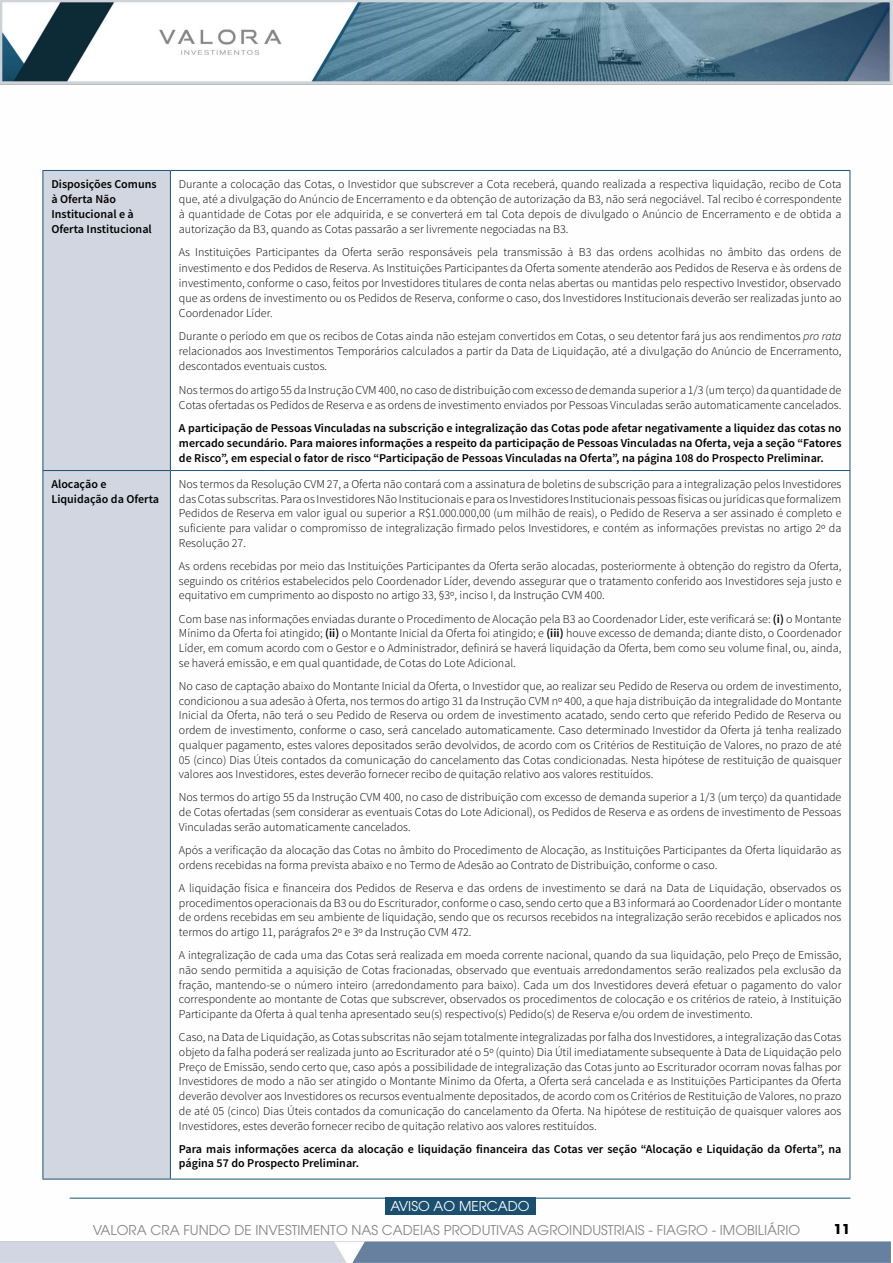
<style>
.page{position:relative;width:893px;height:1263px;background:#fff}
.page>*{position:absolute;margin:0;border:0;box-sizing:border-box;transform-origin:0 0}
.t1{font:13.5px "ITC Avant Garde Pro";color:#878787}
.t2{font:13.5px "ITC Avant Garde Pro";color:#fff}
.t3{font:700 13.5px "ITC Avant Garde Pro";color:#000}
.t4{font:300 12px/14.7px "Source Sans Pro";color:#000;text-align:justify}
.t5{font:600 12px/15px "Source Sans Pro";color:#000}
.s1{font-style:italic}
.s2{font-weight:600}
</style>
<div class="page">
<img style="left:0;top:0;width:893px;height:1263px">
<div style="left:44px;top:171px;width:126px;height:1008px;background:#d2d6e0"></div>
<hr style="left:43px;top:170px;width:127px;height:1px;background:#1a5574">
<hr style="left:43px;top:171px;width:1px;height:299px;background:#1a5574">
<hr style="left:170px;top:170px;width:680px;height:1px;background:#1a5574">
<hr style="left:170px;top:171px;width:1px;height:299px;background:#1a5574">
<hr style="left:850px;top:171px;width:1px;height:299px;background:#1a5574">
<hr style="left:43px;top:470px;width:127px;height:1px;background:#1a5574">
<hr style="left:43px;top:471px;width:1px;height:708px;background:#1a5574">
<hr style="left:170px;top:470px;width:680px;height:1px;background:#1a5574">
<hr style="left:170px;top:471px;width:1px;height:708px;background:#1a5574">
<hr style="left:850px;top:471px;width:1px;height:708px;background:#1a5574">
<hr style="left:43px;top:1179px;width:127px;height:1px;background:#1a5574">
<hr style="left:170px;top:1179px;width:680px;height:1px;background:#1a5574">
<p class="t5" style="left:51px;top:177px;width:107px">Disposições Comuns à Oferta Não<br>Institucional e à<br>Oferta Institucional</p>
<p class="t4" style="left:179px;top:177px;width:664px">Durante a colocação das Cotas, o Investidor que subscrever a Cota receberá, quando realizada a respectiva liquidação, recibo de Cota que, até a divulgação do Anúncio de Encerramento e da obtenção de autorização da B3, não será negociável. Tal recibo é correspondente à quantidade de Cotas por ele adquirida, e se converterá em tal Cota depois de divulgado o Anúncio de Encerramento e de obtida a autorização da B3, quando as Cotas passarão a ser livremente negociadas na B3.</p>
<p class="t4" style="left:179px;top:245px;width:664px">As Instituições Participantes da Oferta serão responsáveis pela transmissão à B3 das ordens acolhidas no âmbito das ordens de investimento e dos Pedidos de Reserva. As Instituições Participantes da Oferta somente atenderão aos Pedidos de Reserva e às ordens de investimento, conforme o caso, feitos por Investidores titulares de conta nelas abertas ou mantidas pelo respectivo Investidor, observado que as ordens de investimento ou os Pedidos de Reserva, conforme o caso, dos Investidores Institucionais deverão ser realizadas junto ao Coordenador Líder.</p>
<p class="t4" style="left:179px;top:329px;width:664px">Durante o período em que os recibos de Cotas ainda não estejam convertidos em Cotas, o seu detentor fará jus aos rendimentos <span class="s1">pro rata </span>relacionados aos Investimentos Temporários calculados a partir da Data de Liquidação, até a divulgação do Anúncio de Encerramento, descontados eventuais custos.</p>
<p class="t4" style="left:179px;top:382px;width:664px">Nos termos do artigo 55 da Instrução CVM 400, no caso de distribuição com excesso de demanda superior a 1/3 (um terço) da quantidade de<br>Cotas ofertadas os Pedidos de Reserva e as ordens de investimento enviados por Pessoas Vinculadas serão automaticamente cancelados.</p>
<p class="t5" style="left:179px;top:421px;width:664px;text-align:justify">A participação de Pessoas Vinculadas na subscrição e integralização das Cotas pode afetar negativamente a liquidez das cotas no mercado secundário. Para maiores informações a respeito da participação de Pessoas Vinculadas na Oferta, veja a seção “Fatores de Risco”, em especial o fator de risco “Participação de Pessoas Vinculadas na Oferta”, na página 108 do Prospecto Preliminar.</p>
<p class="t5" style="left:51px;top:477px;width:109px">Alocação e<br>Liquidação da Oferta</p>
<p class="t4" style="left:179px;top:477px;width:664px">Nos termos da Resolução CVM 27, a Oferta não contará com a assinatura de boletins de subscrição para a integralização pelos Investidores das Cotas subscritas. Para os Investidores Não Institucionais e para os Investidores Institucionais pessoas físicas ou jurídicas que formalizem Pedidos de Reserva em valor igual ou superior a R$1.000.000,00 (um milhão de reais), o Pedido de Reserva a ser assinado é completo e suficiente para validar o compromisso de integralização firmado pelos Investidores, e contém as informações previstas no artigo 2º da Resolução 27.</p>
<p class="t4" style="left:179px;top:559px;width:664px">As ordens recebidas por meio das Instituições Participantes da Oferta serão alocadas, posteriormente à obtenção do registro da Oferta, seguindo os critérios estabelecidos pelo Coordenador Líder, devendo assegurar que o tratamento conferido aos Investidores seja justo e equitativo em cumprimento ao disposto no artigo 33, §3º, inciso I, da Instrução CVM 400.</p>
<p class="t4" style="left:179px;top:611px;width:664px">Com base nas informações enviadas durante o Procedimento de Alocação pela B3 ao Coordenador Líder, este verificará se: <span class="s2">(i)</span> o Montante Mínimo da Oferta foi atingido; <span class="s2">(ii)</span> o Montante Inicial da Oferta foi atingido; e <span class="s2">(iii)</span> houve excesso de demanda; diante disto, o Coordenador Líder, em comum acordo com o Gestor e o Administrador, definirá se haverá liquidação da Oferta, bem como seu volume final, ou, ainda, se haverá emissão, e em qual quantidade, de Cotas do Lote Adicional.</p>
<p class="t4" style="left:179px;top:679px;width:664px">No caso de captação abaixo do Montante Inicial da Oferta, o Investidor que, ao realizar seu Pedido de Reserva ou ordem de investimento, condicionou a sua adesão à Oferta, nos termos do artigo 31 da Instrução CVM nº 400, a que haja distribuição da integralidade do Montante Inicial da Oferta, não terá o seu Pedido de Reserva ou ordem de investimento acatado, sendo certo que referido Pedido de Reserva ou ordem de investimento, conforme o caso, será cancelado automaticamente. Caso determinado Investidor da Oferta já tenha realizado qualquer pagamento, estes valores depositados serão devolvidos, de acordo com os Critérios de Restituição de Valores, no prazo de até 05 (cinco) Dias Úteis contados da comunicação do cancelamento das Cotas condicionadas. Nesta hipótese de restituição de quaisquer valores aos Investidores, estes deverão fornecer recibo de quitação relativo aos valores restituídos.</p>
<p class="t4" style="left:179px;top:790px;width:664px">Nos termos do artigo 55 da Instrução CVM 400, no caso de distribuição com excesso de demanda superior a 1/3 (um terço) da quantidade de Cotas ofertadas (sem considerar as eventuais Cotas do Lote Adicional), os Pedidos de Reserva e as ordens de investimento de Pessoas Vinculadas serão automaticamente cancelados.</p>
<p class="t4" style="left:179px;top:843px;width:664px">Após a verificação da alocação das Cotas no âmbito do Procedimento de Alocação, as Instituições Participantes da Oferta liquidarão as ordens recebidas na forma prevista abaixo e no Termo de Adesão ao Contrato de Distribuição, conforme o caso.</p>
<p class="t4" style="left:179px;top:881px;width:664px">A liquidação física e financeira dos Pedidos de Reserva e das ordens de investimento se dará na Data de Liquidação, observados os procedimentos operacionais da B3 ou do Escriturador, conforme o caso, sendo certo que a B3 informará ao Coordenador Líder o montante de ordens recebidas em seu ambiente de liquidação, sendo que os recursos recebidos na integralização serão recebidos e aplicados nos termos do artigo 11, parágrafos 2º e 3º da Instrução CVM 472.</p>
<p class="t4" style="left:179px;top:948px;width:664px">A integralização de cada uma das Cotas será realizada em moeda corrente nacional, quando da sua liquidação, pelo Preço de Emissão, não sendo permitida a aquisição de Cotas fracionadas, observado que eventuais arredondamentos serão realizados pela exclusão da fração, mantendo-se o número inteiro (arredondamento para baixo). Cada um dos Investidores deverá efetuar o pagamento do valor correspondente ao montante de Cotas que subscrever, observados os procedimentos de colocação e os critérios de rateio, à Instituição Participante da Oferta à qual tenha apresentado seu(s) respectivo(s) Pedido(s) de Reserva e/ou ordem de investimento.</p>
<p class="t4" style="left:179px;top:1030px;width:664px">Caso, na Data de Liquidação, as Cotas subscritas não sejam totalmente integralizadas por falha dos Investidores, a integralização das Cotas objeto da falha poderá ser realizada junto ao Escriturador até o 5º (quinto) Dia Útil imediatamente subsequente à Data de Liquidação pelo Preço de Emissão, sendo certo que, caso após a possibilidade de integralização das Cotas junto ao Escriturador ocorram novas falhas por Investidores de modo a não ser atingido o Montante Mínimo da Oferta, a Oferta será cancelada e as Instituições Participantes da Oferta deverão devolver aos Investidores os recursos eventualmente depositados, de acordo com os Critérios de Restituição de Valores, no prazo de até 05 (cinco) Dias Úteis contados da comunicação do cancelamento da Oferta. Na hipótese de restituição de quaisquer valores aos Investidores, estes deverão fornecer recibo de quitação relativo aos valores restituídos.</p>
<p class="t5" style="left:179px;top:1142px;width:664px">Para mais informações acerca da alocação e liquidação financeira das Cotas ver seção “Alocação e Liquidação da Oferta”, na página 57 do Prospecto Preliminar.</p>
<p class="t2" style="left:390px;top:1197px;width:141px">AVISO AO MERCADO</p>
<p class="t1" style="left:93px;top:1221px;width:709px">VALORA CRA FUNDO DE INVESTIMENTO NAS CADEIAS PRODUTIVAS AGROINDUSTRIAIS - FIAGRO - IMOBILIÁRIO</p>
<p class="t3" style="left:834px;top:1219px;width:18px">11</p>
</div>
